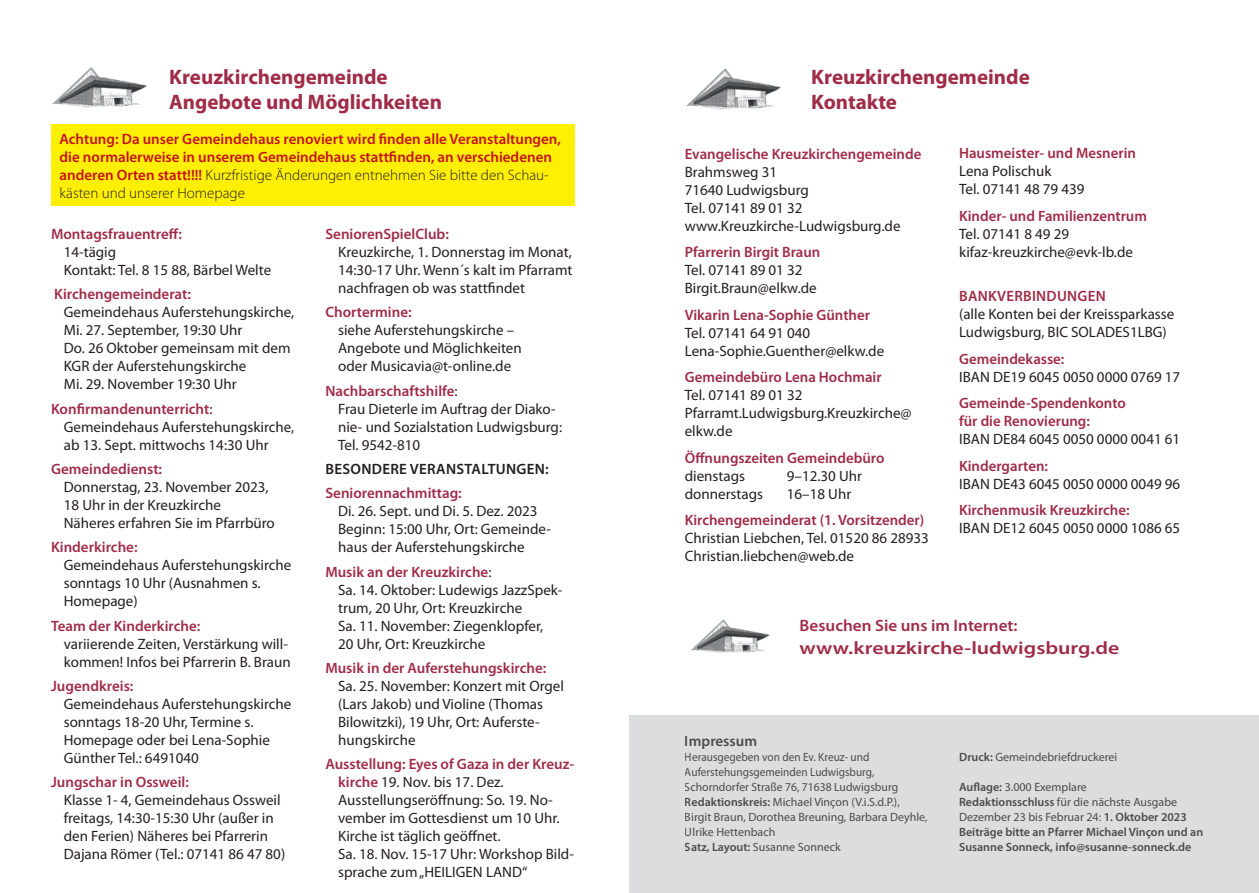
<style>
.page{position:relative;width:1259px;height:893px;background:#fff}
.page>*{position:absolute;margin:0;border:0;box-sizing:border-box;transform-origin:0 0}
.t1{font:700 21px/25.2px "Myriad Pro";color:#9f2c48}
.t2{font:600 18px "Myriad Pro";color:#9f2c48;scale:1.21 1}
.t3{font:600 16.5px "Myriad Pro";color:#9f2c48;scale:1.04 1}
.t4{font:15px/18px "Myriad Pro";color:#231f20}
.t5{font:600 15px/18px "Myriad Pro";color:#9f2c48}
.t6{font:600 15px/18px "Myriad Pro";color:#c4121a}
.t7{font:600 15px "Myriad Pro";letter-spacing:.02em;color:#231f20}
.t8{font:600 15px "Myriad Pro";letter-spacing:.02em;color:#9f2c48}
.t9{font:600 15px "Myriad Pro";color:#4b4c4d}
.t10{font:12px/15px "Myriad Pro";color:#4b4c4d;scale:.94 1}
.t11{font:600 12px/15px "Myriad Pro";color:#4b4c4d}
.t12{font:12px "Myriad Pro";color:#4b4c4d}
.s1{font-weight:300;color:#231f20}
.s2{font-weight:600;color:#9f2c48}
.s3{font-weight:600}
.s4{font-weight:400}
</style>
<div class="page">
<div style="left:51px;top:124px;width:523px;height:82px;background:#fff003"></div>
<img style="left:52px;top:67px;width:95px;height:41px">
<div style="left:629px;top:716px;width:630px;height:177px;background:#dcdddf"></div>
<img style="left:691px;top:619px;width:79px;height:34px">
<img style="left:686px;top:68px;width:95px;height:42px">
<h1 class="t1" style="left:169px;top:65px;width:274px">Kreuzkirchengemeinde<br>Angebote und Möglichkeiten</h1>
<p class="t6" style="left:60px;top:130px;width:503px">Achtung: Da unser Gemeindehaus renoviert wird finden alle Veranstaltungen, die normalerweise in unserem Gemeindehaus stattfinden, an verschiedenen anderen Orten statt!!!! <span class="s1">Kurzfristige Änderungen entnehmen Sie bitte den Schau&shy;kästen und unserer Homepage</span></p>
<p class="t5" style="left:325px;top:225px;width:125px">SeniorenSpielClub:</p>
<p class="t4" style="left:338px;top:243px;width:236px;text-align:justify">Kreuzkirche, 1. Donnerstag im Monat, 14:30-17 Uhr. Wenn´s kalt im Pfarramt nachfragen ob was stattfindet</p>
<p class="t5" style="left:325px;top:303px;width:88px">Chortermine:</p>
<p class="t4" style="left:338px;top:321px;width:185px">siehe Auferstehungskirche –<br>Angebote und Möglichkeiten oder Musicavia@t-online.de</p>
<p class="t4" style="left:338px;top:382px;width:225px;text-indent:-13px"><span class="s2">Nachbarschaftshilfe</span>:<br>Frau Dieterle im Auftrag der Diako&shy;nie- und Sozialstation Ludwigsburg:<br>Tel. 9542-810</p>
<p class="t7" style="left:325px;top:461px;width:225px">BESONDERE VERANSTALTUNGEN:</p>
<p class="t5" style="left:325px;top:484px;width:138px">Seniorennachmittag:</p>
<p class="t4" style="left:338px;top:502px;width:214px">Di. 26. Sept. und Di. 5. Dez. 2023<br>Beginn: 15:00 Uhr, Ort: Gemeinde&shy;haus der Auferstehungskirche</p>
<p class="t4" style="left:338px;top:563px;width:226px;text-indent:-13px"><span class="s2">Musik an der Kreuzkirche</span>:<br>Sa. 14. Oktober: Ludewigs JazzSpek&shy;trum, 20 Uhr, Ort: Kreuzkirche<br>Sa. 11. November: Ziegenklopfer,<br>20 Uhr, Ort: Kreuzkirche</p>
<p class="t5" style="left:325px;top:659px;width:222px">Musik in der Auferstehungskirche:</p>
<p class="t4" style="left:338px;top:677px;width:227px">Sa. 25. November: Konzert mit Orgel (Lars Jakob) und Violine (Thomas<br>Bilowitzki), 19 Uhr, Ort: Auferste&shy;hungskirche</p>
<p class="t4" style="left:338px;top:756px;width:237px;text-indent:-13px"><span class="s2">Ausstellung: Eyes of Gaza in der Kreuz&shy;kirche</span> 19. Nov. bis 17. Dez.<br>Ausstellungseröffnung: So. 19. No&shy;vember im Gottesdienst um 10 Uhr.<br>Kirche ist täglich geöffnet.<br>Sa. 18. Nov. 15-17 Uhr: Workshop Bild&shy;sprache zum „HEILIGEN LAND“</p>
<p class="t5" style="left:51px;top:225px;width:133px">Montagsfrauentreff:</p>
<p class="t4" style="left:64px;top:243px;width:209px">14-tägig<br>Kontakt: Tel. 8 15 88, Bärbel Welte</p>
<p class="t5" style="left:54px;top:285px;width:138px">Kirchengemeinderat:</p>
<p class="t4" style="left:64px;top:303px;width:232px">Gemeindehaus Auferstehungskirche,<br>Mi. 27. September, 19:30 Uhr<br>Do. 26 Oktober gemeinsam mit dem<br>KGR der Auferstehungskirche<br>Mi. 29. November 19:30 Uhr</p>
<p class="t4" style="left:64px;top:400px;width:232px;text-indent:-13px"><span class="s2">Konfirmandenunterricht</span>:<br>Gemeindehaus Auferstehungskirche, ab 13. Sept. mittwochs 14:30 Uhr</p>
<p class="t5" style="left:51px;top:460px;width:113px">Gemeindedienst:</p>
<p class="t4" style="left:64px;top:478px;width:213px">Donnerstag, 23. November 2023,<br>18 Uhr in der Kreuzkirche<br>Näheres erfahren Sie im Pfarrbüro</p>
<p class="t5" style="left:51px;top:538px;width:88px">Kinderkirche:</p>
<p class="t4" style="left:64px;top:556px;width:229px">Gemeindehaus Auferstehungskirche sonntags 10 Uhr (Ausnahmen s.<br>Homepage)</p>
<p class="t5" style="left:51px;top:617px;width:151px">Team der Kinderkirche:</p>
<p class="t4" style="left:64px;top:635px;width:228px">variierende Zeiten, Verstärkung will&shy;kommen! Infos bei Pfarrerin B. Braun</p>
<p class="t5" style="left:51px;top:677px;width:84px">Jugendkreis:</p>
<p class="t4" style="left:64px;top:695px;width:229px">Gemeindehaus Auferstehungskirche sonntags 18-20 Uhr, Termine s.<br>Homepage oder bei Lena-Sophie<br>Günther Tel.: 6491040</p>
<p class="t5" style="left:51px;top:774px;width:139px">Jungschar in Ossweil:</p>
<p class="t4" style="left:64px;top:792px;width:223px">Klasse 1- 4, Gemeindehaus Ossweil freitags, 14:30-15:30 Uhr (außer in den Ferien) Näheres bei Pfarrerin Dajana Römer (Tel.: 07141 86 47 80)</p>
<h1 class="t1" style="left:811px;top:65px;width:220px">Kreuzkirchengemeinde<br>Kontakte</h1>
<p class="t5" style="left:685px;top:145px;width:238px">Evangelische Kreuzkirchengemeinde</p>
<p class="t4" style="left:685px;top:163px;width:217px">Brahmsweg 31<br>71640 Ludwigsburg<br>Tel. 07141 89 01 32 www.Kreuzkirche-Ludwigsburg.de</p>
<p class="t5" style="left:685px;top:243px;width:137px">Pfarrerin Birgit Braun</p>
<p class="t4" style="left:685px;top:261px;width:133px">Tel. 07141 89 01 32<br>Birgit.Braun@elkw.de</p>
<p class="t5" style="left:685px;top:306px;width:187px">Vikarin Lena-Sophie Günther</p>
<p class="t4" style="left:685px;top:324px;width:201px">Tel. 07141 64 91 040<br>Lena-Sophie.Guenther@elkw.de</p>
<p class="t5" style="left:685px;top:368px;width:198px">Gemeindebüro Lena Hochmair</p>
<p class="t4" style="left:685px;top:386px;width:228px">Tel. 07141 89 01 32<br>Pfarramt.Ludwigsburg.Kreuzkirche@ elkw.de</p>
<p class="t5" style="left:685px;top:449px;width:201px">Öffnungszeiten Gemeindebüro</p>
<p class="t4" style="left:685px;top:467px;width:62px">dienstags</p>
<p class="t4" style="left:787px;top:467px;width:77px">9–12.30 Uhr</p>
<p class="t4" style="left:685px;top:485px;width:80px">donnerstags</p>
<p class="t4" style="left:787px;top:485px;width:66px">16–18 Uhr</p>
<p class="t5" style="left:685px;top:511px;width:241px">Kirchengemeinderat (1. Vorsitzender)</p>
<p class="t4" style="left:685px;top:529px;width:246px">Christian Liebchen, Tel. 01520 86 28933<br>Christian.liebchen@web.de</p>
<p class="t5" style="left:959px;top:145px;width:178px">Hausmeister- und Mesnerin</p>
<p class="t4" style="left:959px;top:163px;width:127px">Lena Polischuk<br>Tel. 07141 48 79 439</p>
<p class="t5" style="left:959px;top:207px;width:189px">Kinder- und Familienzentrum</p>
<p class="t4" style="left:959px;top:225px;width:175px">Tel. 07141 8 49 29 kifaz-kreuzkirche@evk-lb.de</p>
<p class="t8" style="left:959px;top:288px;width:148px">BANKVERBINDUNGEN</p>
<p class="t4" style="left:959px;top:306px;width:217px">(alle Konten bei der Kreissparkasse<br>Ludwigsburg, BIC SOLADES1LBG)</p>
<p class="t5" style="left:959px;top:350px;width:107px">Gemeindekasse:</p>
<p class="t4" style="left:959px;top:368px;width:223px">IBAN DE19 6045 0050 0000 0769 17</p>
<p class="t5" style="left:959px;top:395px;width:168px">Gemeinde-Spendenkonto für die Renovierung:</p>
<p class="t4" style="left:959px;top:431px;width:223px">IBAN DE84 6045 0050 0000 0041 61</p>
<p class="t5" style="left:959px;top:457px;width:90px">Kindergarten:</p>
<p class="t4" style="left:959px;top:475px;width:223px">IBAN DE43 6045 0050 0000 0049 96</p>
<p class="t5" style="left:959px;top:502px;width:172px">Kirchenmusik Kreuzkirche:</p>
<p class="t4" style="left:959px;top:520px;width:223px">IBAN DE12 6045 0050 0000 1086 65</p>
<p class="t3" style="left:799px;top:616px;width:211px">Besuchen Sie uns im Internet:</p>
<p class="t2" style="left:799px;top:638px;width:266px">www.kreuzkirche-ludwigsburg.de</p>
<p class="t9" style="left:685px;top:733px;width:74px">Impressum</p>
<p class="t10" style="left:685px;top:750px;width:260px">Herausgegeben von den Ev. Kreuz- und Auferstehungsgemeinden Ludwigsburg, Schorndorfer Straße 76, 71638 Ludwigsburg <span class="s3">Redaktionskreis:</span> Michael Vinçon (V.i.S.d.P.), Birgit Braun, Dorothea Breuning, Barbara Deyhle, Ulrike Hettenbach<br><span class="s3">Satz, Layout:</span> Susanne Sonneck</p>
<p class="t12" style="left:959px;top:750px;width:160px"><span class="s3">Druck:</span> Gemeindebriefdruckerei</p>
<p class="t11" style="left:959px;top:780px;width:246px">Auflage: <span class="s4">3.000 Exemplare<br></span>Redaktionsschluss <span class="s4">für die nächste Ausgabe Dezember 23 bis Februar 24:</span> 1. Oktober 2023<br>Beiträge bitte an Pfarrer Michael Vinçon und an Susanne Sonneck, info@susanne-sonneck.de</p>
</div>
